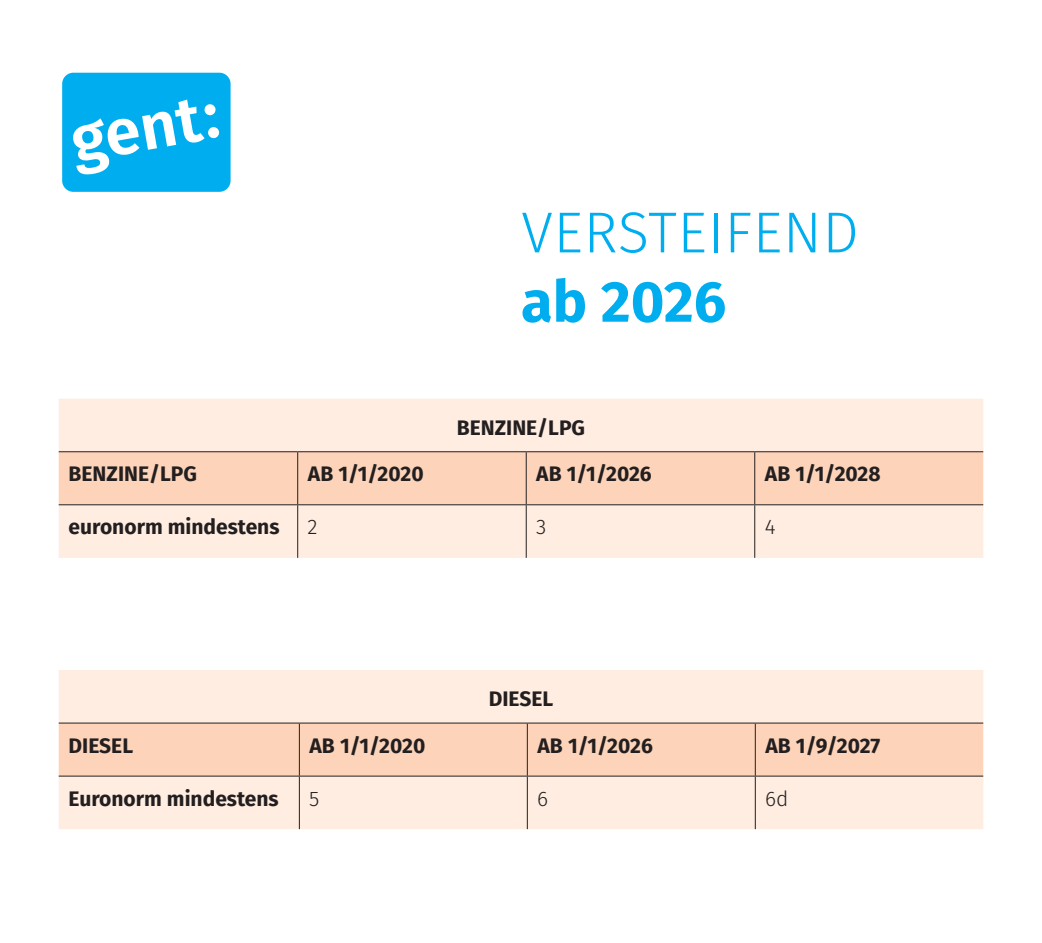
<style>
.page{position:relative;width:1042px;height:943px;background:#fff}
.page>*{position:absolute;margin:0;border:0;box-sizing:border-box;transform-origin:0 0}
.t1{font:300 57.75px "Fira Sans";letter-spacing:.01em;color:#00aeef}
.t2{font:700 57.75px "Fira Sans";color:#00aeef}
.t3{font:700 21px "Fira Sans";color:#231f20}
.t4{font:300 21px "Fira Sans";color:#231f20}
</style>
<div class="page">
<div style="left:62px;top:73px;width:169px;height:119px;background:#00aeef;border-radius:11px"></div>
<svg style="left:73px;top:100px;width:146px;height:75px"></svg>
<div style="left:59px;top:399px;width:924px;height:159px;background:#feede0"></div>
<div style="left:59px;top:452px;width:924px;height:52px;background:#fdd4b9"></div>
<hr style="left:59px;top:451px;width:239px;height:1px;background:#231f20">
<hr style="left:298px;top:451px;width:228px;height:1px;background:#231f20">
<hr style="left:297px;top:452px;width:1px;height:52px;background:#231f20">
<hr style="left:526px;top:451px;width:229px;height:1px;background:#231f20">
<hr style="left:526px;top:452px;width:1px;height:52px;background:#231f20">
<hr style="left:755px;top:451px;width:228px;height:1px;background:#231f20">
<hr style="left:754px;top:452px;width:1px;height:52px;background:#231f20">
<hr style="left:59px;top:504px;width:239px;height:1px;background:#231f20">
<hr style="left:298px;top:504px;width:228px;height:1px;background:#231f20">
<hr style="left:297px;top:505px;width:1px;height:53px;background:#231f20">
<hr style="left:526px;top:504px;width:229px;height:1px;background:#231f20">
<hr style="left:526px;top:505px;width:1px;height:53px;background:#231f20">
<hr style="left:755px;top:504px;width:228px;height:1px;background:#231f20">
<hr style="left:754px;top:505px;width:1px;height:53px;background:#231f20">
<div style="left:59px;top:670px;width:924px;height:159px;background:#feede0"></div>
<div style="left:59px;top:723px;width:924px;height:52px;background:#fdd4b9"></div>
<hr style="left:59px;top:722px;width:240px;height:1px;background:#231f20">
<hr style="left:299px;top:722px;width:228px;height:1px;background:#231f20">
<hr style="left:299px;top:723px;width:1px;height:52px;background:#231f20">
<hr style="left:527px;top:722px;width:228px;height:1px;background:#231f20">
<hr style="left:527px;top:723px;width:1px;height:52px;background:#231f20">
<hr style="left:755px;top:722px;width:228px;height:1px;background:#231f20">
<hr style="left:755px;top:723px;width:1px;height:52px;background:#231f20">
<hr style="left:59px;top:775px;width:240px;height:1px;background:#231f20">
<hr style="left:299px;top:775px;width:228px;height:1px;background:#231f20">
<hr style="left:299px;top:776px;width:1px;height:53px;background:#231f20">
<hr style="left:527px;top:775px;width:228px;height:1px;background:#231f20">
<hr style="left:527px;top:776px;width:1px;height:53px;background:#231f20">
<hr style="left:755px;top:775px;width:228px;height:1px;background:#231f20">
<hr style="left:755px;top:776px;width:1px;height:53px;background:#231f20">
<p class="t1" style="left:521px;top:191px;width:339px">VERSTEIFEND</p>
<p class="t2" style="left:521px;top:253px;width:207px">ab 2026</p>
<p class="t3" style="left:457px;top:410px;width:130px">BENZINE/LPG</p>
<p class="t3" style="left:69px;top:456px;width:130px">BENZINE/LPG</p>
<p class="t3" style="left:308px;top:456px;width:117px">AB 1/1/2020</p>
<p class="t3" style="left:536px;top:456px;width:117px">AB 1/1/2026</p>
<p class="t3" style="left:765px;top:456px;width:117px">AB 1/1/2028</p>
<p class="t3" style="left:69px;top:509px;width:212px">euronorm mindestens</p>
<p class="t4" style="left:308px;top:512px;width:12px">2</p>
<p class="t4" style="left:536px;top:512px;width:12px">3</p>
<p class="t4" style="left:764px;top:512px;width:12px">4</p>
<p class="t3" style="left:489px;top:681px;width:66px">DIESEL</p>
<p class="t3" style="left:69px;top:727px;width:66px">DIESEL</p>
<p class="t3" style="left:309px;top:727px;width:117px">AB 1/1/2020</p>
<p class="t3" style="left:537px;top:727px;width:117px">AB 1/1/2026</p>
<p class="t3" style="left:765px;top:727px;width:116px">AB 1/9/2027</p>
<p class="t3" style="left:69px;top:780px;width:212px">Euronorm mindestens</p>
<p class="t4" style="left:309px;top:783px;width:12px">5</p>
<p class="t4" style="left:537px;top:783px;width:13px">6</p>
<p class="t4" style="left:765px;top:783px;width:25px">6d</p>
</div>
